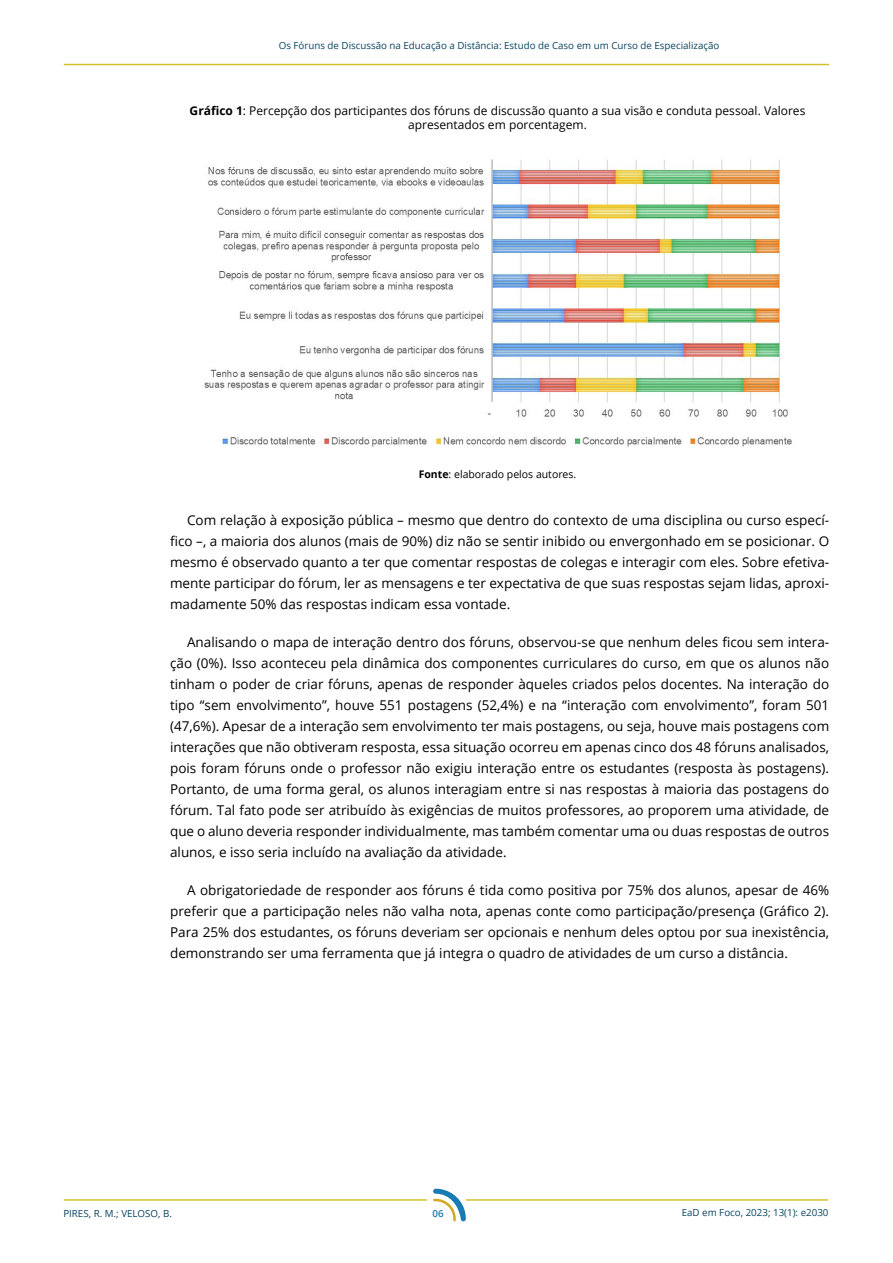
<style>
.page{position:relative;width:893px;height:1263px;background:#fff}
.page>*{position:absolute;margin:0;border:0;box-sizing:border-box;transform-origin:0 0}
.t1{font:13.5px/21px "Open Sans";color:#000;text-align:justify}
.t2{font:12px/13.5px "Open Sans";color:#000;text-align:center}
.t3{font:10.5px "Open Sans";color:#000}
.t4{font:9.75px "Open Sans";color:#0b4562}
.t5{font:600 9.75px "Open Sans";color:#187bb2}
.s1{font-weight:700}
</style>
<div class="page">
<hr style="left:64px;top:64px;width:765px;height:1px;background:#d2c12c">
<hr style="left:466px;top:1199px;width:362px;height:2px;background:#d2c12c">
<svg style="left:433px;top:1189px;width:33px;height:32px"></svg>
<hr style="left:64px;top:1199px;width:363px;height:2px;background:#d2c12c">
<img style="left:204px;top:159px;width:588px;height:288px">
<p class="t4" style="left:279px;top:39px;width:442px">Os Fóruns de Discussão na Educação a Distância: Estudo de Caso em um Curso de Especialização</p>
<p class="t2" style="left:190px;top:104px;width:617px"><span class="s1">Gráfico 1</span>: Percepção dos participantes dos fóruns de discussão quanto a sua visão e conduta pessoal. Valores apresentados em porcentagem.</p>
<p class="t3" style="left:419px;top:467px;width:159px"><span class="s1">Fonte</span>: elaborado pelos autores.</p>
<p class="t1" style="left:170px;top:509px;width:661px;text-indent:17px">Com relação à exposição pública – mesmo que dentro do contexto de uma disciplina ou curso especí&shy;fico –, a maioria dos alunos (mais de 90%) diz não se sentir inibido ou envergonhado em se posicionar. O mesmo é observado quanto a ter que comentar respostas de colegas e interagir com eles. Sobre efetiva&shy;mente participar do fórum, ler as mensagens e ter expectativa de que suas respostas sejam lidas, aproxi&shy;madamente 50% das respostas indicam essa vontade.</p>
<p class="t1" style="left:170px;top:631px;width:661px;text-indent:17px">Analisando o mapa de interação dentro dos fóruns, observou-se que nenhum deles ficou sem intera&shy;ção (0%). Isso aconteceu pela dinâmica dos componentes curriculares do curso, em que os alunos não tinham o poder de criar fóruns, apenas de responder àqueles criados pelos docentes. Na interação do tipo “sem envolvimento”, houve 551 postagens (52,4%) e na “interação com envolvimento”, foram 501 (47,6%). Apesar de a interação sem envolvimento ter mais postagens, ou seja, houve mais postagens com interações que não obtiveram resposta, essa situação ocorreu em apenas cinco dos 48 fóruns analisados, pois foram fóruns onde o professor não exigiu interação entre os estudantes (resposta às postagens).<br>Portanto, de uma forma geral, os alunos interagiam entre si nas respostas à maioria das postagens do fórum. Tal fato pode ser atribuído às exigências de muitos professores, ao proporem uma atividade, de que o aluno deveria responder individualmente, mas também comentar uma ou duas respostas de outros alunos, e isso seria incluído na avaliação da atividade.</p>
<p class="t1" style="left:170px;top:879px;width:661px;text-indent:17px">A obrigatoriedade de responder aos fóruns é tida como positiva por 75% dos alunos, apesar de 46% preferir que a participação neles não valha nota, apenas conte como participação/presença (Gráfico 2).<br>Para 25% dos estudantes, os fóruns deveriam ser opcionais e nenhum deles optou por sua inexistência, demonstrando ser uma ferramenta que já integra o quadro de atividades de um curso a distância.</p>
<p class="t4" style="left:63px;top:1206px;width:110px">PIRES, R. M.; VELOSO, B.</p>
<p class="t4" style="left:682px;top:1206px;width:148px">EaD em Foco, 2023; 13(1): e2030</p>
<p class="t5" style="left:432px;top:1207px;width:13px">06</p>
</div>
